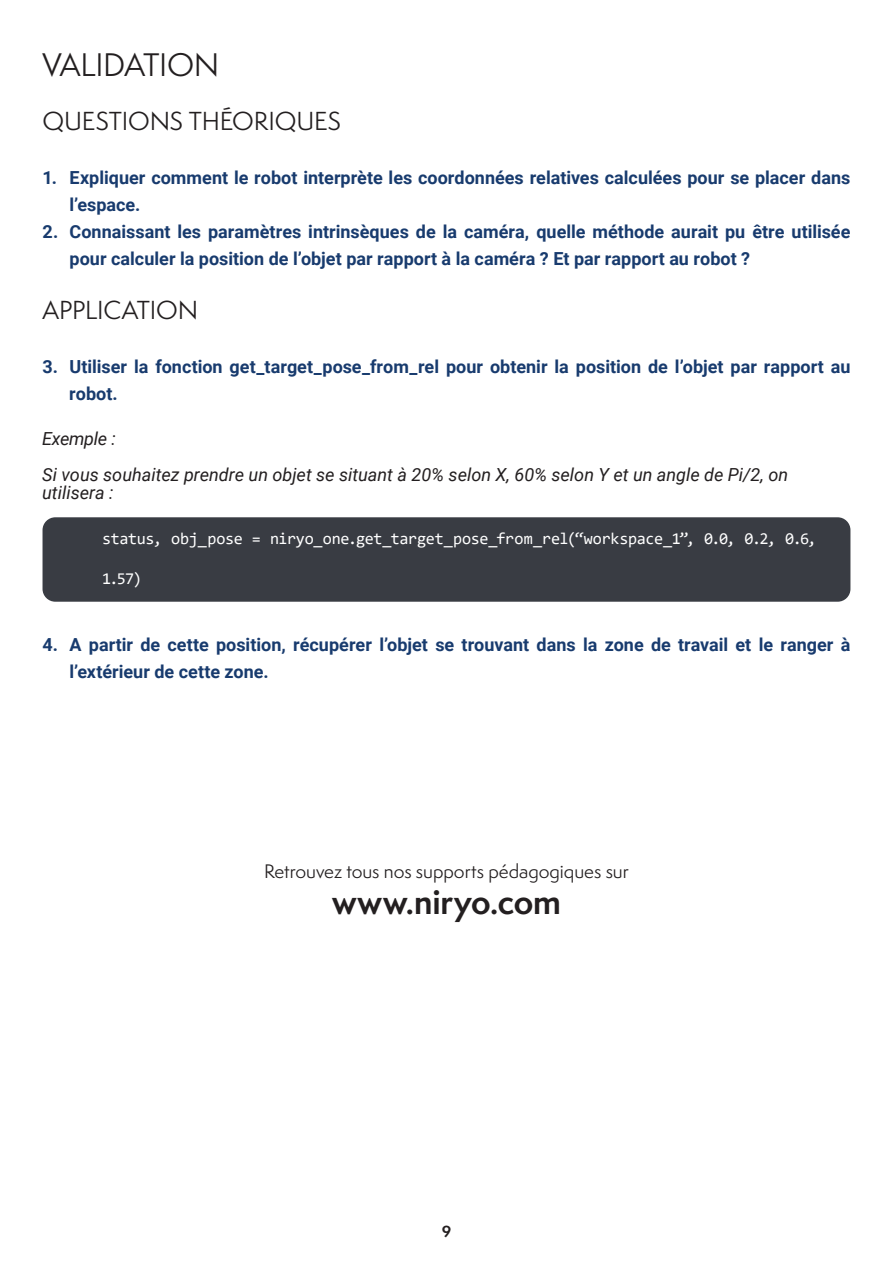
<style>
.page{position:relative;width:893px;height:1263px;background:#fff}
.page>*{position:absolute;margin:0;border:0;box-sizing:border-box;transform-origin:0 0}
.t1{font:700 31.5px "Semplicita Pro";letter-spacing:-.005em;color:#231f20}
.t2{font:30px "Semplicita Pro";letter-spacing:-.015em;color:#231f20}
.t3{font:24px "Semplicita Pro";letter-spacing:-.005em;color:#231f20}
.t4{font:700 18px/27px "Roboto";color:#183b6e}
.t5{font:italic 18px/36px "Roboto";color:#231f20}
.t6{font:18px "Semplicita Pro";color:#231f20}
.t7{font:16.5px "Consolas";letter-spacing:-.02em;color:#fff}
.t8{font:700 15px "Semplicita Pro";color:#231f20}
</style>
<div class="page">
<div style="left:43px;top:517px;width:807px;height:85px;background:#393c43;border-radius:13px"></div>
<h2 class="t2" style="left:43px;top:44px;width:178px">VALIDATION</h2>
<h3 class="t3" style="left:43px;top:104px;width:300px">QUESTIONS THÉORIQUES</h3>
<p class="t4" style="left:70px;top:164px;width:782px;text-indent:-27px">1. Expliquer comment le robot interprète les coordonnées relatives calculées pour se placer dans l’espace.</p>
<p class="t4" style="left:70px;top:218px;width:782px;text-indent:-27px">2. Connaissant les paramètres intrinsèques de la caméra, quelle méthode aurait pu être utilisée pour calculer la position de l’objet par rapport à la caméra ? Et par rapport au robot ?</p>
<h3 class="t3" style="left:43px;top:293px;width:157px">APPLICATION</h3>
<p class="t4" style="left:69px;top:353px;width:783px;text-indent:-27px">3. Utiliser la fonction get_target_pose_from_rel pour obtenir la position de l’objet par rapport au robot.</p>
<p class="t5" style="left:42px;top:420px;width:747px">Exemple :<br>Si vous souhaitez prendre un objet se situant à 20% selon X, 60% selon Y et un angle de Pi/2, on</p>
<p class="t5" style="left:42px;top:474px;width:73px">utilisera :</p>
<p class="t7" style="left:102px;top:528px;width:716px">status, obj_pose = niryo_one.get_target_pose_from_rel(“workspace_1”, 0.0, 0.2, 0.6,</p>
<p class="t7" style="left:102px;top:567px;width:41px">1.57)</p>
<p class="t4" style="left:70px;top:630px;width:782px;text-indent:-27px">4. A partir de cette position, récupérer l’objet se trouvant dans la zone de travail et le ranger à l’extérieur de cette zone.</p>
<p class="t6" style="left:264px;top:858px;width:366px">Retrouvez tous nos supports pédagogiques sur</p>
<h1 class="t1" style="left:332px;top:878px;width:230px">www.niryo.com</h1>
<p class="t8" style="left:442px;top:1220px;width:11px">9</p>
</div>
